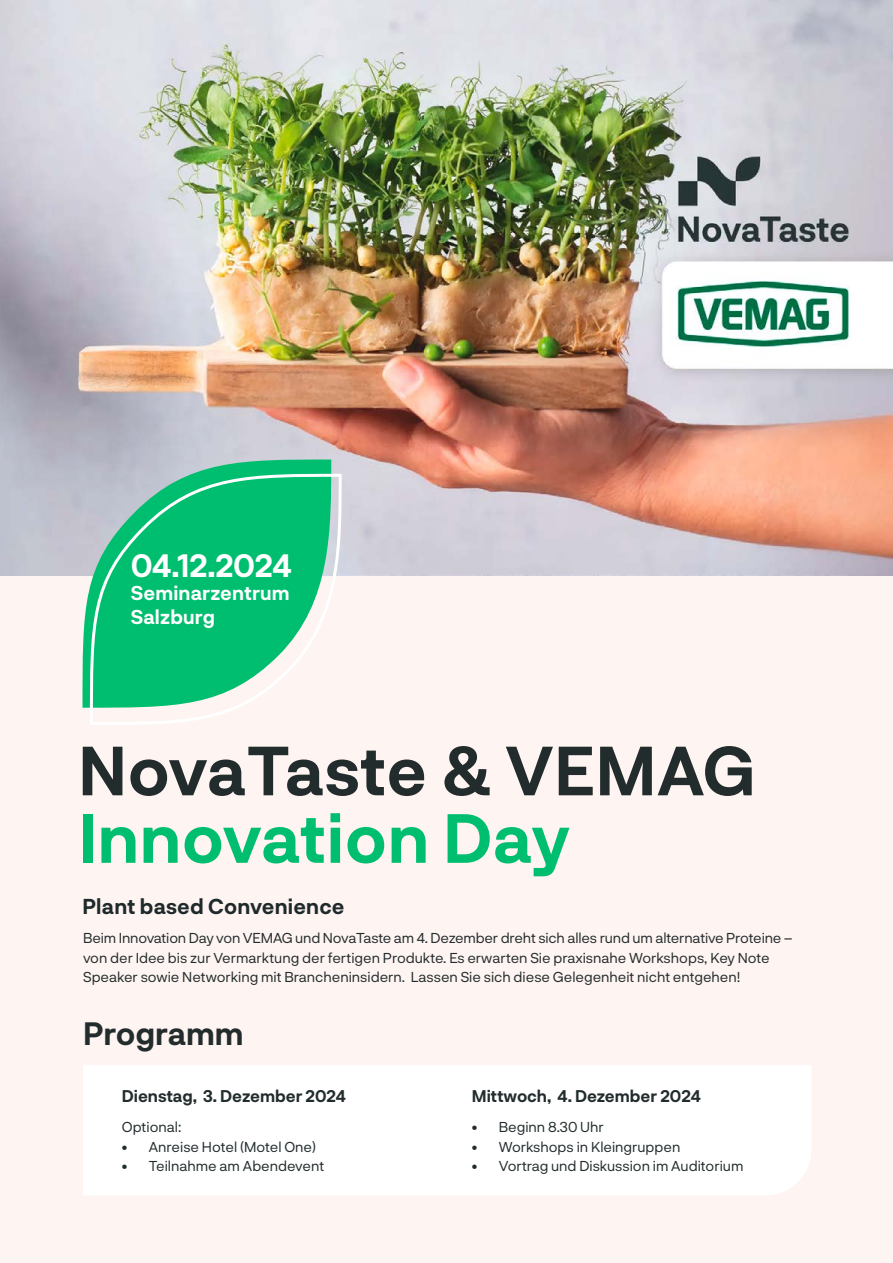
<style>
.page{position:relative;width:893px;height:1263px;background:#fef4f1}
.page>*{position:absolute;margin:0;border:0;box-sizing:border-box;transform-origin:0 0}
.t1{font:700 67.5px "Neurial Grotesk";letter-spacing:.005em;color:#232c2d}
.t2{font:700 67.5px "Neurial Grotesk";letter-spacing:.01em;color:#00be6f}
.t3{font:700 31.5px "Neurial Grotesk";letter-spacing:-.01em;color:#fff}
.t4{font:700 31.5px "Neurial Grotesk";color:#232c2d}
.t5{font:700 21px "Neurial Grotesk";letter-spacing:.01em;color:#1d292a}
.t6{font:700 19.5px/23.4px "Neurial Grotesk";letter-spacing:.01em;color:#fff}
.t7{font:700 16.5px "Neurial Grotesk";color:#232c2d}
.t8{font:14.25px/19.5px "Neurial Grotesk";color:#232c2d}
</style>
<div class="page">
<img style="left:0;top:0;width:893px;height:576px">
<svg style="left:82px;top:459px;width:250px;height:249px;background:#7ec4ad"></svg>
<svg style="left:88px;top:470px;width:255px;height:255px"></svg>
<div style="left:83px;top:1065px;width:728px;height:130px;background:#fff"></div>
<h2 class="t3" style="left:131px;top:543px;width:163px">04.12.2024</h2>
<h3 class="t6" style="left:131px;top:580px;width:160px">Seminarzentrum<br>Salzburg</h3>
<h1 class="t1" style="left:78px;top:722px;width:679px">NovaTaste &amp; VEMAG</h1>
<h1 class="t2" style="left:78px;top:790px;width:493px">Innovation Day</h1>
<h3 class="t5" style="left:82px;top:891px;width:264px">Plant based Convenience</h3>
<p class="t8" style="left:83px;top:928px;width:711px">Beim Innovation Day von VEMAG und NovaTaste am 4. Dezember dreht sich alles rund um alternative Proteine – von der Idee bis zur Vermarktung der fertigen Produkte. Es erwarten Sie praxisnahe Workshops, Key Note<br>Speaker sowie Networking mit Brancheninsidern. Lassen Sie sich diese Gelegenheit nicht entgehen!</p>
<h2 class="t4" style="left:83px;top:1011px;width:162px">Programm</h2>
<p class="t7" style="left:122px;top:1084px;width:226px">Dienstag, 3. Dezember 2024</p>
<p class="t8" style="left:122px;top:1116px;width:61px">Optional:</p>
<p class="t8" style="left:122px;top:1136px;width:196px">• Anreise Hotel (Motel One)</p>
<p class="t8" style="left:122px;top:1155px;width:204px">• Teilnahme am Abendevent</p>
<p class="t7" style="left:472px;top:1084px;width:231px">Mittwoch, 4. Dezember 2024</p>
<p class="t8" style="left:472px;top:1116px;width:134px">• Beginn 8.30 Uhr</p>
<p class="t8" style="left:472px;top:1136px;width:210px">• Workshops in Kleingruppen</p>
<p class="t8" style="left:472px;top:1155px;width:273px">• Vortrag und Diskussion im Auditorium</p>
</div>
